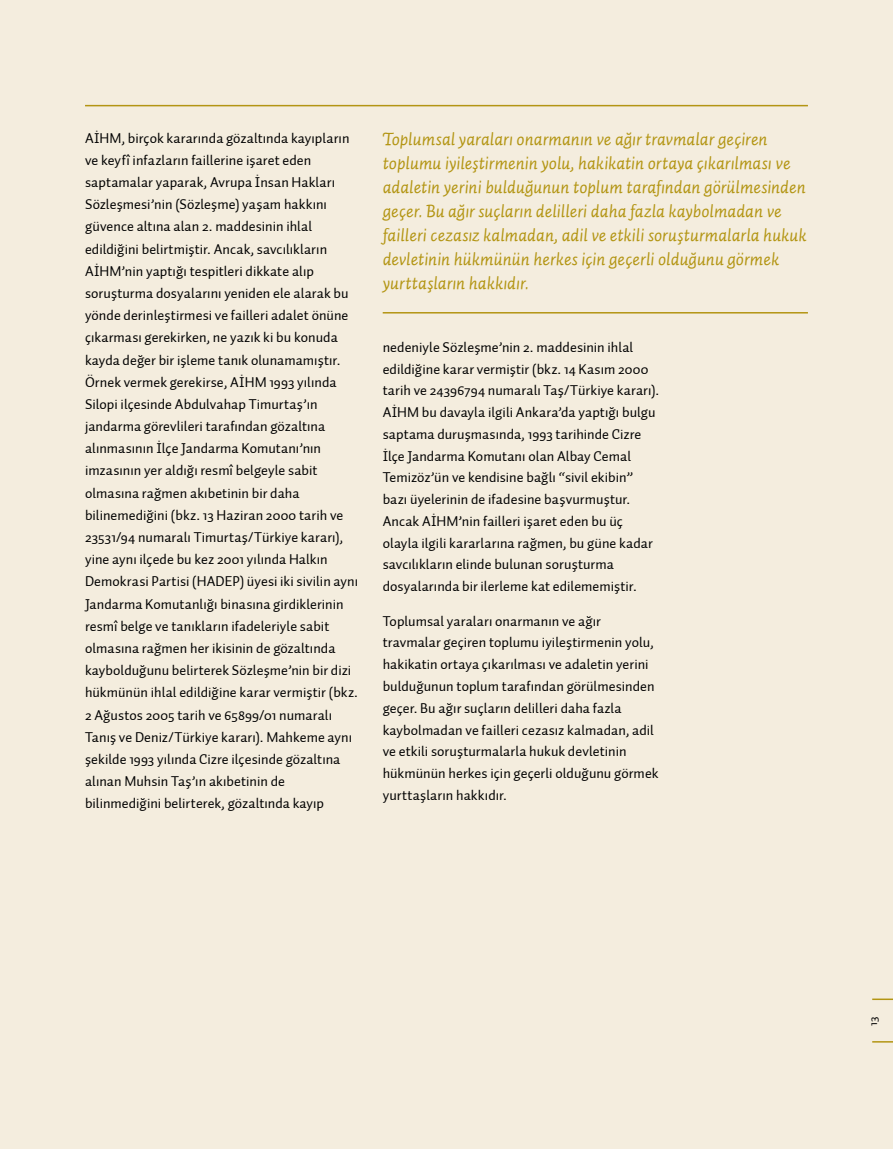
<style>
.page{position:relative;width:893px;height:1149px;background:#fff}
.page>*{position:absolute;margin:0;border:0;box-sizing:border-box;transform-origin:0 0}
.t1{font:italic 18px/24px "Auto 2 TR Regular";color:#b39513}
.t2{font:14.25px/22.2px "Auto 2 TR Regular";letter-spacing:.005em;color:#000}
.t3{font:12px "Auto 2 TR Regular";color:#000}
</style>
<div class="page">
<div style="left:0;top:0;width:893px;height:1148px;background:#f4edde"></div>
<hr style="left:383px;top:312px;width:425px;height:1px;background:#b39513">
<hr style="left:872px;top:1040px;width:21px;height:2px;background:#b39513">
<svg style="left:872px;top:998px;width:21px;height:1px"></svg>
<hr style="left:85px;top:105px;width:723px;height:1px;background:#b39513">
<p class="t2" style="left:85px;top:127px;width:275px">AİHM, birçok kararında gözaltında kayıpların ve keyfî infazların faillerine işaret eden saptamalar yaparak, Avrupa İnsan Hakları Sözleşmesi’nin (Sözleşme) yaşam hakkını güvence altına alan 2. maddesinin ihlal edildiğini belirtmiştir. Ancak, savcılıkların AİHM’nin yaptığı tespitleri dikkate alıp soruşturma dosyalarını yeniden ele alarak bu yönde derinleştirmesi ve failleri adalet önüne çıkarması gerekirken, ne yazık ki bu konuda kayda değer bir işleme tanık olunamamıştır.<br>Örnek vermek gerekirse, AİHM 1993 yılında Silopi ilçesinde Abdulvahap Timurtaş’ın jandarma görevlileri tarafından gözaltına alınmasının İlçe Jandarma Komutanı’nın imzasının yer aldığı resmî belgeyle sabit olmasına rağmen akıbetinin bir daha bilinemediğini (bkz. 13 Haziran 2000 tarih ve 23531/94 numaralı Timurtaş/Türkiye kararı), yine aynı ilçede bu kez 2001 yılında Halkın Demokrasi Partisi (HADEP) üyesi iki sivilin aynı Jandarma Komutanlığı binasına girdiklerinin resmî belge ve tanıkların ifadeleriyle sabit olmasına rağmen her ikisinin de gözaltında kaybolduğunu belirterek Sözleşme’nin bir dizi hükmünün ihlal edildiğine karar vermiştir (bkz.<br>2 Ağustos 2005 tarih ve 65899/01 numaralı Tanış ve Deniz/Türkiye kararı). Mahkeme aynı şekilde 1993 yılında Cizre ilçesinde gözaltına alınan Muhsin Taş’ın akıbetinin de bilinmediğini belirterek, gözaltında kayıp</p>
<p class="t1" style="left:383px;top:127px;width:425px">Toplumsal yaraları onarmanın ve ağır travmalar geçiren toplumu iyileştirmenin yolu, hakikatin ortaya çıkarılması ve adaletin yerini bulduğunun toplum tarafından görülmesinden geçer. Bu ağır suçların delilleri daha fazla kaybolmadan ve failleri cezasız kalmadan, adil ve etkili soruşturmalarla hukuk devletinin hükmünün herkes için geçerli olduğunu görmek yurttaşların hakkıdır.</p>
<p class="t2" style="left:383px;top:336px;width:278px;line-height:21.8px">nedeniyle Sözleşme’nin 2. maddesinin ihlal edildiğine karar vermiştir (bkz. 14 Kasım 2000 tarih ve 24396794 numaralı Taş/Türkiye kararı).<br>AİHM bu davayla ilgili Ankara’da yaptığı bulgu saptama duruşmasında, 1993 tarihinde Cizre İlçe Jandarma Komutanı olan Albay Cemal Temizöz’ün ve kendisine bağlı “sivil ekibin” bazı üyelerinin de ifadesine başvurmuştur.<br>Ancak AİHM’nin failleri işaret eden bu üç olayla ilgili kararlarına rağmen, bu güne kadar savcılıkların elinde bulunan soruşturma dosyalarında bir ilerleme kat edilememiştir.</p>
<p class="t2" style="left:383px;top:610px;width:277px;line-height:21.8px">Toplumsal yaraları onarmanın ve ağır travmalar geçiren toplumu iyileştirmenin yolu, hakikatin ortaya çıkarılması ve adaletin yerini bulduğunun toplum tarafından görülmesinden geçer. Bu ağır suçların delilleri daha fazla kaybolmadan ve failleri cezasız kalmadan, adil ve etkili soruşturmalarla hukuk devletinin hükmünün herkes için geçerli olduğunu görmek yurttaşların hakkıdır.</p>
<p class="t3" style="left:866px;top:1025px;width:11px;rotate:-90deg">13</p>
</div>
